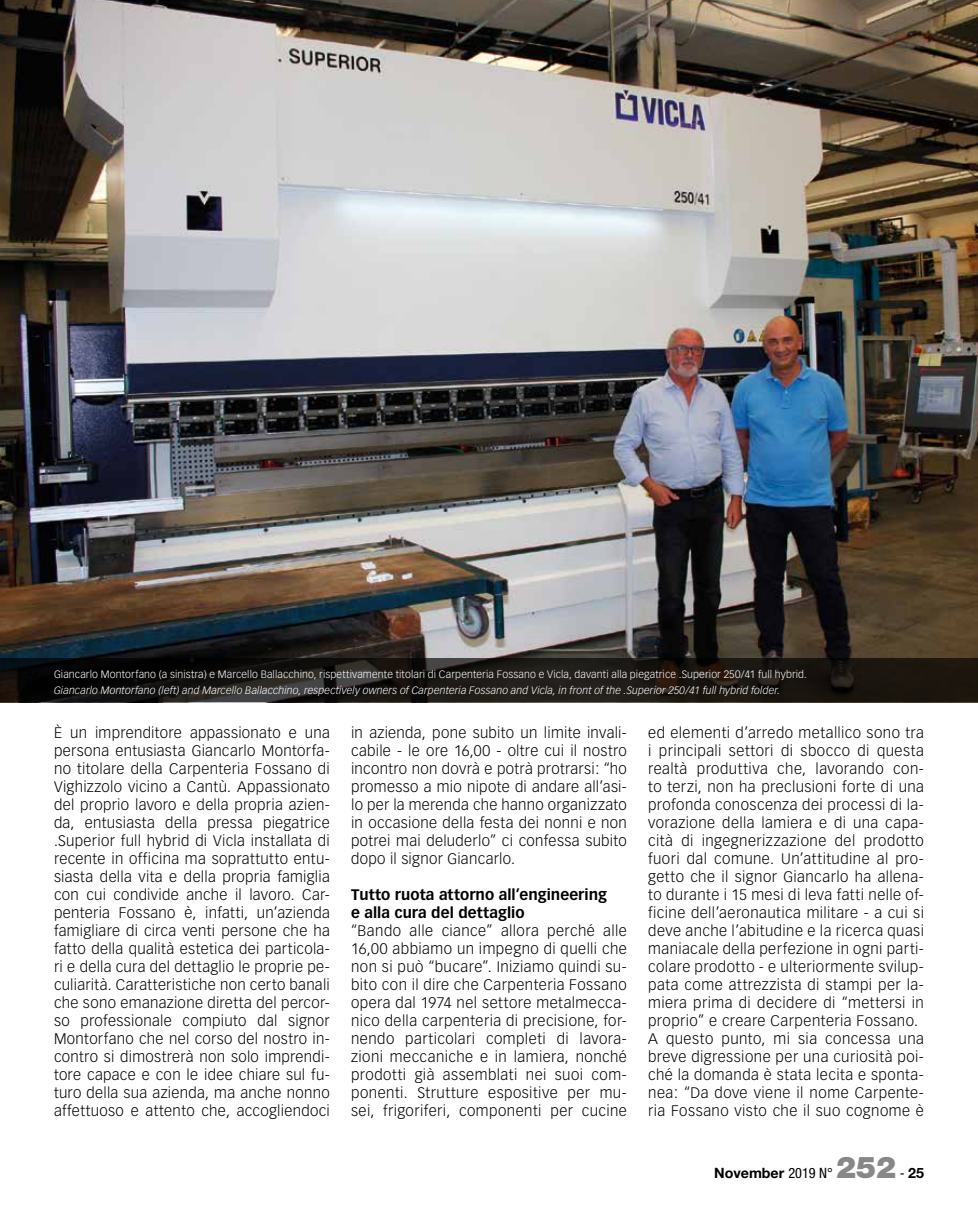
<style>
.page{position:relative;width:978px;height:1212px;background:#fff}
.page>*{position:absolute;margin:0;border:0;box-sizing:border-box;transform-origin:0 0}
.t1{font:300 15px/18px "Vectora LH";letter-spacing:.03em;color:#000;text-align:justify}
.t2{font:700 15px/18px "Vectora LH";letter-spacing:.005em;color:#000}
.t3{font:700 14.25px "Helvetica Neue";color:#000}
.t4{font:300 10.5px "Vectora LH";letter-spacing:.015em;color:#fff}
.t5{font:italic 300 10.5px "Vectora LH";letter-spacing:.01em;color:#fff}
.s1{font-weight:400;font-stretch:condensed}
.s2{font-weight:900;font-size:30px;color:#878787}
</style>
<div class="page">
<img style="left:0;top:0;width:978px;height:658px">
<svg style="left:0;top:658px;width:978px;height:44px;background:#191613"></svg>
<p class="t4" style="left:54px;top:668px;width:754px">Giancarlo Montorfano (a sinistra) e Marcello Ballacchino, rispettivamente titolari di Carpenteria Fossano e Vicla, davanti alla piegatrice .Superior 250/41 full hybrid.</p>
<p class="t5" style="left:54px;top:684px;width:728px">Giancarlo Montorfano (left) and Marcello Ballacchino, respectively owners of Carpenteria Fossano and Vicla, in front of the .Superior 250/41 full hybrid folder.</p>
<p class="t1" style="left:54px;top:724px;width:277px">È un imprenditore appassionato e una persona entusiasta Giancarlo Montorfa&shy;no titolare della Carpenteria Fossano di Vighizzolo vicino a Cantù. Appassionato del proprio lavoro e della propria azien&shy;da, entusiasta della pressa piegatrice .Superior full hybrid di Vicla installata di recente in officina ma soprattutto entu&shy;siasta della vita e della propria famiglia con cui condivide anche il lavoro. Car&shy;penteria Fossano è, infatti, un’azienda famigliare di circa venti persone che ha fatto della qualità estetica dei particola&shy;ri e della cura del dettaglio le proprie pe&shy;culiarità. Caratteristiche non certo banali che sono emanazione diretta del percor&shy;so professionale compiuto dal signor Montorfano che nel corso del nostro in&shy;contro si dimostrerà non solo imprendi&shy;tore capace e con le idee chiare sul fu&shy;turo della sua azienda, ma anche nonno affettuoso e attento che, accogliendoci</p>
<p class="t1" style="left:351px;top:724px;width:277px">in azienda, pone subito un limite invali&shy;cabile - le ore 16,00 - oltre cui il nostro incontro non dovrà e potrà protrarsi: “ho promesso a mio nipote di andare all’asi&shy;lo per la merenda che hanno organizzato in occasione della festa dei nonni e non potrei mai deluderlo” ci confessa subito dopo il signor Giancarlo.</p>
<p class="t2" style="left:351px;top:886px;width:257px">Tutto ruota attorno all’engineering e alla cura del dettaglio</p>
<p class="t1" style="left:351px;top:922px;width:277px">“Bando alle ciance” allora perché alle 16,00 abbiamo un impegno di quelli che non si può “bucare”. Iniziamo quindi su&shy;bito con il dire che Carpenteria Fossano opera dal 1974 nel settore metalmecca&shy;nico della carpenteria di precisione, for&shy;nendo particolari completi di lavora&shy;zioni meccaniche e in lamiera, nonché prodotti già assemblati nei suoi com&shy;ponenti. Strutture espositive per mu&shy;sei, frigoriferi, componenti per cucine</p>
<p class="t1" style="left:648px;top:724px;width:277px;text-align:left">ed elementi d’arredo metallico sono tra i principali settori di sbocco di questa realtà produttiva che, lavorando con&shy;to terzi, non ha preclusioni forte di una profonda conoscenza dei processi di la&shy;vorazione della lamiera e di una capa&shy;cità di ingegnerizzazione del prodotto fuori dal comune. Un’attitudine al pro&shy;getto che il signor Giancarlo ha allena&shy;to durante i 15 mesi di leva fatti nelle of&shy;ficine dell’aeronautica militare - a cui si deve anche l’abitudine e la ricerca quasi maniacale della perfezione in ogni parti&shy;colare prodotto - e ulteriormente svilup&shy;pata come attrezzista di stampi per la&shy;miera prima di decidere di “mettersi in proprio” e creare Carpenteria Fossano.<br>A questo punto, mi sia concessa una breve digressione per una curiosità poi&shy;ché la domanda è stata lecita e sponta&shy;nea: “Da dove viene il nome Carpente&shy;ria Fossano visto che il suo cognome è</p>
<p class="t3" style="left:714px;top:1164px;width:211px">November <span class="s1">2019 N°</span> <span class="s2">252</span> <span class="s1">-</span> 25</p>
</div>
